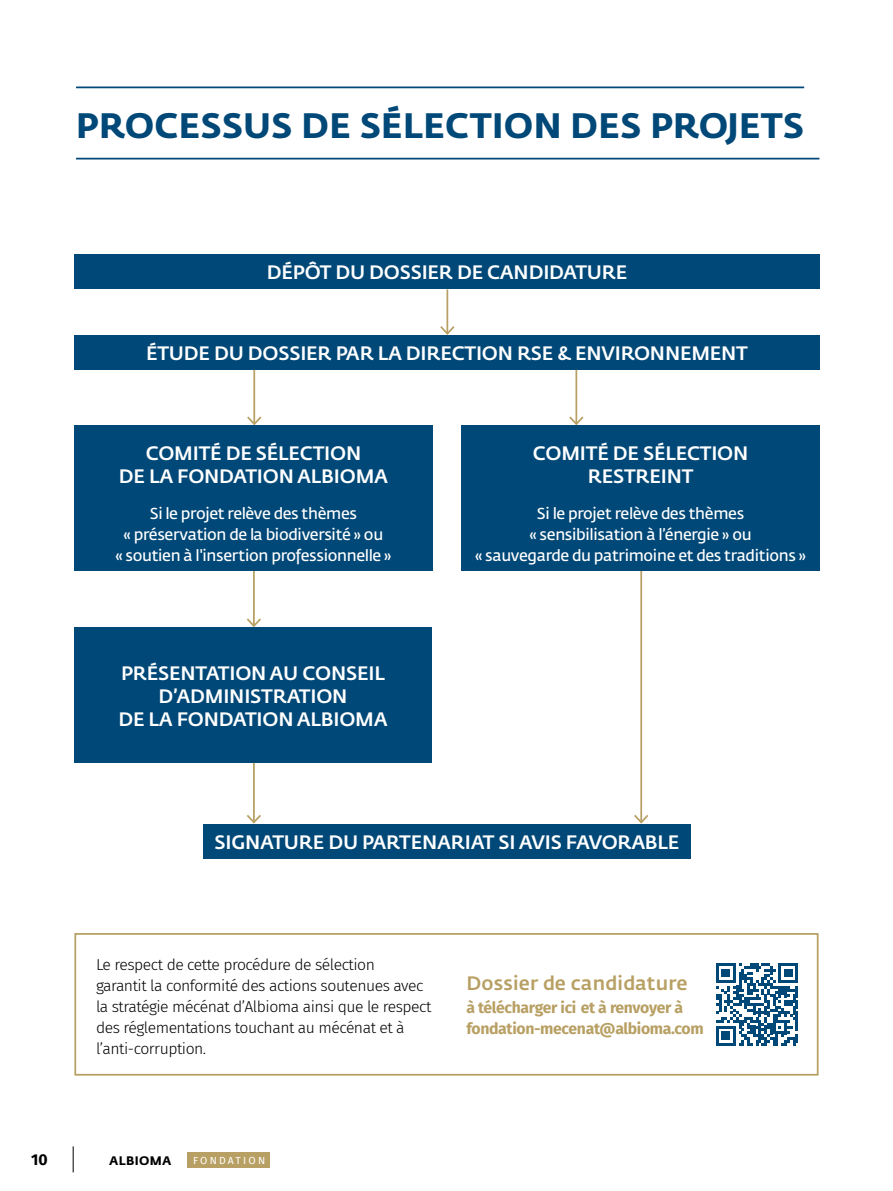
<style>
.page{position:relative;width:893px;height:1191px;background:#fff}
.page>*{position:absolute;margin:0;border:0;box-sizing:border-box;transform-origin:0 0}
.t1{font:700 35px "Fedra Sans Pro";letter-spacing:.01em;color:#004877}
.t2{font:500 19.25px/22.8px "Fedra Sans Pro";letter-spacing:-.01em;color:#fff;text-align:center}
.t3{font:500 19.25px "Fedra Sans Pro";letter-spacing:.01em;color:#b8a064}
.t4{font:15.75px/21px "Fedra Sans Pro";letter-spacing:-.02em;color:#fff;text-align:center}
.t5{font:300 15.75px/21px "Fira Sans";letter-spacing:-.03em;color:#000}
.t6{font:700 15.75px/21px "Fira Sans";letter-spacing:-.02em;color:#b8a064}
.t7{font:700 15.75px "Fira Sans";color:#000}
.t8{font:700 12.25px "Fedra Sans Pro";letter-spacing:.03em;color:#000}
.t9{font:9.97px "Fira Sans";letter-spacing:.21em;color:#fff;scale:1.05 1}
</style>
<div class="page">
<svg style="left:73px;top:1146px;width:1px;height:26px"></svg>
<div style="left:187px;top:1151px;width:83px;height:16px;background:#b8a064"></div>
<hr style="left:76px;top:86px;width:728px;height:2px;background:#004877">
<hr style="left:76px;top:158px;width:743px;height:1px;background:#004877">
<div style="left:74px;top:254px;width:746px;height:35px;background:#004877"></div>
<div style="left:74px;top:335px;width:746px;height:35px;background:#004877"></div>
<div style="left:74px;top:627px;width:358px;height:136px;background:#004877"></div>
<div style="left:203px;top:823px;width:487px;height:35px;background:#004877"></div>
<hr style="left:446px;top:289px;width:2px;height:45px;background:#b8a064">
<svg style="left:440px;top:324px;width:15px;height:11px"></svg>
<hr style="left:253px;top:370px;width:2px;height:54px;background:#b8a064">
<svg style="left:247px;top:414px;width:15px;height:11px"></svg>
<hr style="left:575px;top:370px;width:2px;height:54px;background:#b8a064">
<svg style="left:569px;top:414px;width:15px;height:11px"></svg>
<hr style="left:253px;top:566px;width:2px;height:60px;background:#b8a064">
<svg style="left:246px;top:616px;width:15px;height:12px"></svg>
<hr style="left:253px;top:763px;width:2px;height:59px;background:#b8a064">
<svg style="left:245px;top:813px;width:18px;height:11px"></svg>
<hr style="left:640px;top:566px;width:2px;height:256px;background:#b8a064">
<svg style="left:632px;top:813px;width:18px;height:11px"></svg>
<div style="left:74px;top:933px;width:745px;height:142px;border:2px solid #b8a064"></div>
<div style="left:74px;top:425px;width:358px;height:146px;background:#004877"></div>
<div style="left:461px;top:425px;width:359px;height:146px;background:#004877"></div>
<svg style="left:716px;top:963px;width:82px;height:82px"></svg>
<h1 class="t1" style="left:76px;top:104px;width:729px">PROCESSUS DE SÉLECTION DES PROJETS</h1>
<p class="t2" style="left:267px;top:261px;width:362px">DÉPÔT DU DOSSIER DE CANDIDATURE</p>
<p class="t2" style="left:146px;top:342px;width:603px">ÉTUDE DU DOSSIER PAR LA DIRECTION RSE &amp; ENVIRONNEMENT</p>
<p class="t2" style="left:119px;top:442px;width:271px">COMITÉ DE SÉLECTION<br>DE LA FONDATION ALBIOMA</p>
<p class="t4" style="left:115px;top:503px;width:278px">Si le projet relève des thèmes<br>« préservation de la biodiversité » ou<br>« soutien à l'insertion professionnelle »</p>
<p class="t2" style="left:118px;top:662px;width:271px">PRÉSENTATION AU CONSEIL<br>D’ADMINISTRATION<br>DE LA FONDATION ALBIOMA</p>
<p class="t2" style="left:533px;top:442px;width:217px">COMITÉ DE SÉLECTION<br>RESTREINT</p>
<p class="t4" style="left:475px;top:503px;width:333px">Si le projet relève des thèmes<br>« sensibilisation à l’énergie » ou<br>« sauvegarde du patrimoine et des traditions »</p>
<p class="t2" style="left:215px;top:830px;width:466px">SIGNATURE DU PARTENARIAT SI AVIS FAVORABLE</p>
<p class="t5" style="left:96px;top:953px;width:337px">Le respect de cette procédure de sélection<br>garantit la conformité des actions soutenues avec la stratégie mécénat d’Albioma ainsi que le respect des réglementations touchant au mécénat et à l’anti-corruption.</p>
<p class="t3" style="left:466px;top:971px;width:223px">Dossier de candidature</p>
<p class="t6" style="left:466px;top:995px;width:239px">à télécharger ici et à renvoyer à fondation-mecenat@albioma.com</p>
<p class="t7" style="left:31px;top:1145px;width:18px">10</p>
<p class="t8" style="left:109px;top:1152px;width:64px">ALBIOMA</p>
<p class="t9" style="left:193px;top:1152px;width:70px">FONDATION</p>
</div>
